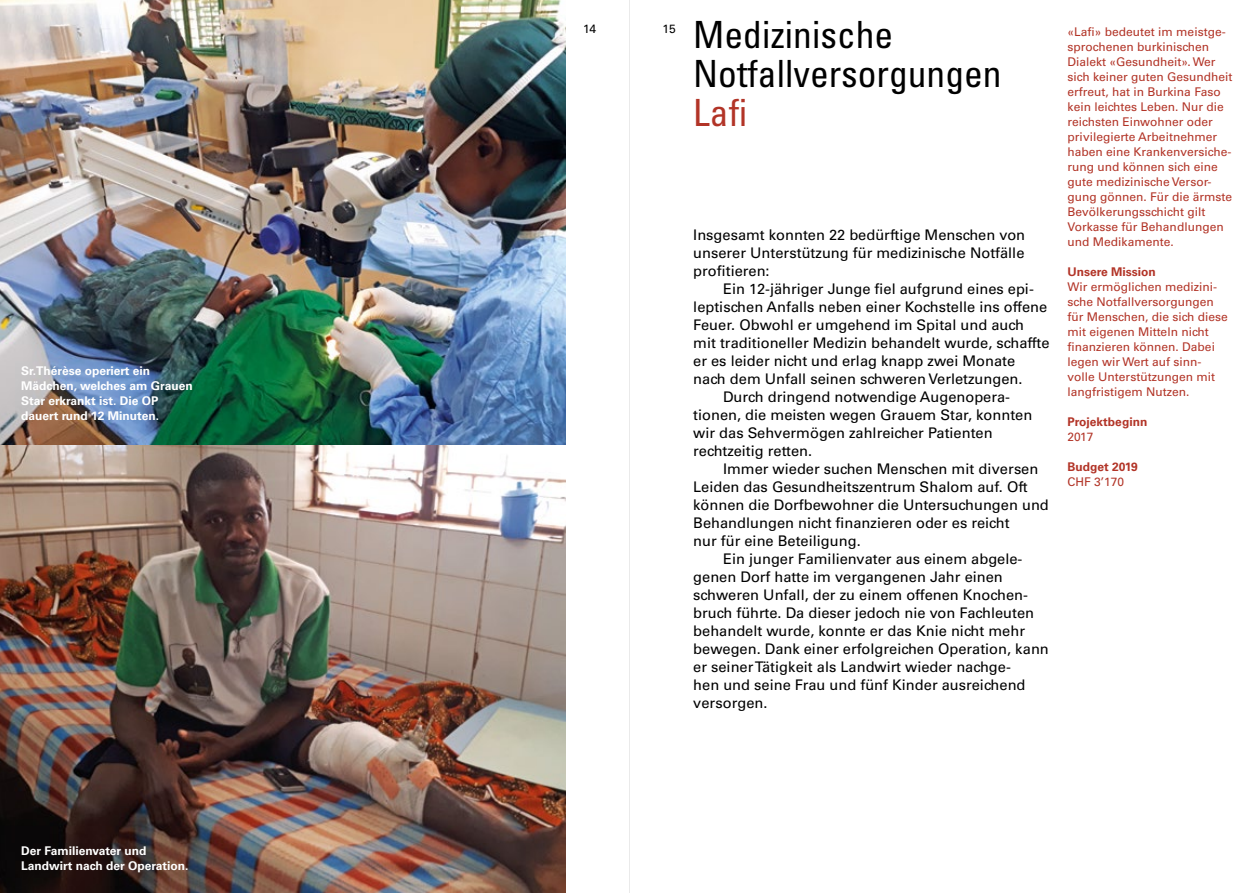
<style>
.page{position:relative;width:1259px;height:893px;background:#fff}
.page>*{position:absolute;margin:0;border:0;box-sizing:border-box;transform-origin:0 0}
.t1{font:condensed 37.5px/39px "Univers LT Std";color:#000}
.t2{font:condensed 37.5px "Univers LT Std";color:#b23427}
.t3{font:14.7px/18px "Univers";color:#000;text-align:justify}
.t4{font:12px/15px "Univers";color:#b23427}
.t5{font:700 12px/15px "Univers";color:#fff}
.t6{font:700 12px "Univers";color:#b23427}
.t7{font:12px "Univers";color:#000}
</style>
<div class="page">
<img style="left:0;top:0;width:566px;height:893px">
<hr style="left:629px;top:0;width:1px;height:893px;background:#000">
<p class="t5" style="left:21px;top:364px;width:173px">Sr. Thérèse operiert ein<br>Mädchen, welches am Grauen<br>Star erkrankt ist. Die OP dauert rund 12 Minuten.</p>
<p class="t5" style="left:21px;top:844px;width:169px">Der Familienvater und<br>Landwirt nach der Operation.</p>
<p class="t7" style="left:583px;top:22px;width:14px">14</p>
<p class="t7" style="left:662px;top:22px;width:15px">15</p>
<h1 class="t1" style="left:693px;top:15px;width:310px">Medizinische<br>Notfallversorgungen</h1>
<h1 class="t2" style="left:693px;top:89px;width:56px">Lafi</h1>
<p class="t3" style="left:693px;top:226px;width:333px">Insgesamt konnten 22 bedürftige Menschen von unserer Unterstützung für medizinische Notfälle profitieren:</p>
<p class="t3" style="left:723px;top:280px;width:312px">Ein 12-jähriger Junge fiel aufgrund eines epi-</p>
<p class="t3" style="left:693px;top:298px;width:355px">leptischen Anfalls neben einer Kochstelle ins offene</p>
<p class="t3" style="left:693px;top:316px;width:332px">Feuer. Obwohl er umgehend im Spital und auch</p>
<p class="t3" style="left:693px;top:334px;width:358px">mit traditioneller Medizin behandelt wurde, schaffte</p>
<p class="t3" style="left:693px;top:352px;width:323px">er es leider nicht und erlag knapp zwei Monate</p>
<p class="t3" style="left:693px;top:370px;width:331px">nach dem Unfall seinen schweren Verletzungen.</p>
<p class="t3" style="left:723px;top:388px;width:288px">Durch dringend notwendige Augenopera-</p>
<p class="t3" style="left:693px;top:406px;width:340px">tionen, die meisten wegen Grauem Star, konnten</p>
<p class="t3" style="left:693px;top:424px;width:301px">wir das Sehvermögen zahlreicher Patienten</p>
<p class="t3" style="left:693px;top:442px;width:120px">rechtzeitig retten.</p>
<p class="t3" style="left:723px;top:460px;width:317px">Immer wieder suchen Menschen mit diversen</p>
<p class="t3" style="left:693px;top:478px;width:336px">Leiden das Gesundheitszentrum Shalom auf. Oft</p>
<p class="t3" style="left:693px;top:496px;width:357px">können die Dorfbewohner die Untersuchungen und</p>
<p class="t3" style="left:693px;top:514px;width:318px">Behandlungen nicht finanzieren oder es reicht</p>
<p class="t3" style="left:693px;top:532px;width:169px">nur für eine Beteiligung.</p>
<p class="t3" style="left:723px;top:550px;width:301px">Ein junger Familienvater aus einem abgele-</p>
<p class="t3" style="left:693px;top:568px;width:311px">genen Dorf hatte im vergangenen Jahr einen</p>
<p class="t3" style="left:693px;top:586px;width:336px">schweren Unfall, der zu einem offenen Knochen-</p>
<p class="t3" style="left:693px;top:604px;width:342px">bruch führte. Da dieser jedoch nie von Fachleuten</p>
<p class="t3" style="left:693px;top:622px;width:333px">behandelt wurde, konnte er das Knie nicht mehr</p>
<p class="t3" style="left:693px;top:640px;width:357px">bewegen. Dank einer erfolgreichen Operation, kann</p>
<p class="t3" style="left:693px;top:658px;width:319px">er seiner Tätigkeit als Landwirt wieder nachge-</p>
<p class="t3" style="left:693px;top:676px;width:334px">hen und seine Frau und fünf Kinder ausreichend</p>
<p class="t3" style="left:693px;top:694px;width:76px">versorgen.</p>
<p class="t4" style="left:1067px;top:25px;width:166px">«Lafi» bedeutet im meistge&shy;sprochenen burkinischen<br>Dialekt «Gesundheit». Wer sich keiner guten Gesundheit erfreut, hat in Burkina Faso kein leichtes Leben. Nur die reichsten Einwohner oder privilegierte Arbeitnehmer haben eine Krankenversiche&shy;rung und können sich eine gute medizinische Versor&shy;gung gönnen. Für die ärmste<br>Bevölkerungsschicht gilt<br>Vorkasse für Behandlungen und Medikamente.</p>
<p class="t6" style="left:1067px;top:265px;width:90px">Unsere Mission</p>
<p class="t4" style="left:1067px;top:280px;width:162px">Wir ermöglichen medizini&shy;sche Notfallversorgungen für Menschen, die sich diese mit eigenen Mitteln nicht finanzieren können. Dabei legen wir Wert auf sinn&shy;volle Unterstützungen mit langfristigem Nutzen.</p>
<p class="t6" style="left:1067px;top:415px;width:81px">Projektbeginn</p>
<p class="t4" style="left:1067px;top:430px;width:27px">2017</p>
<p class="t6" style="left:1067px;top:460px;width:72px">Budget 2019</p>
<p class="t4" style="left:1067px;top:475px;width:58px">CHF 3’170</p>
</div>
